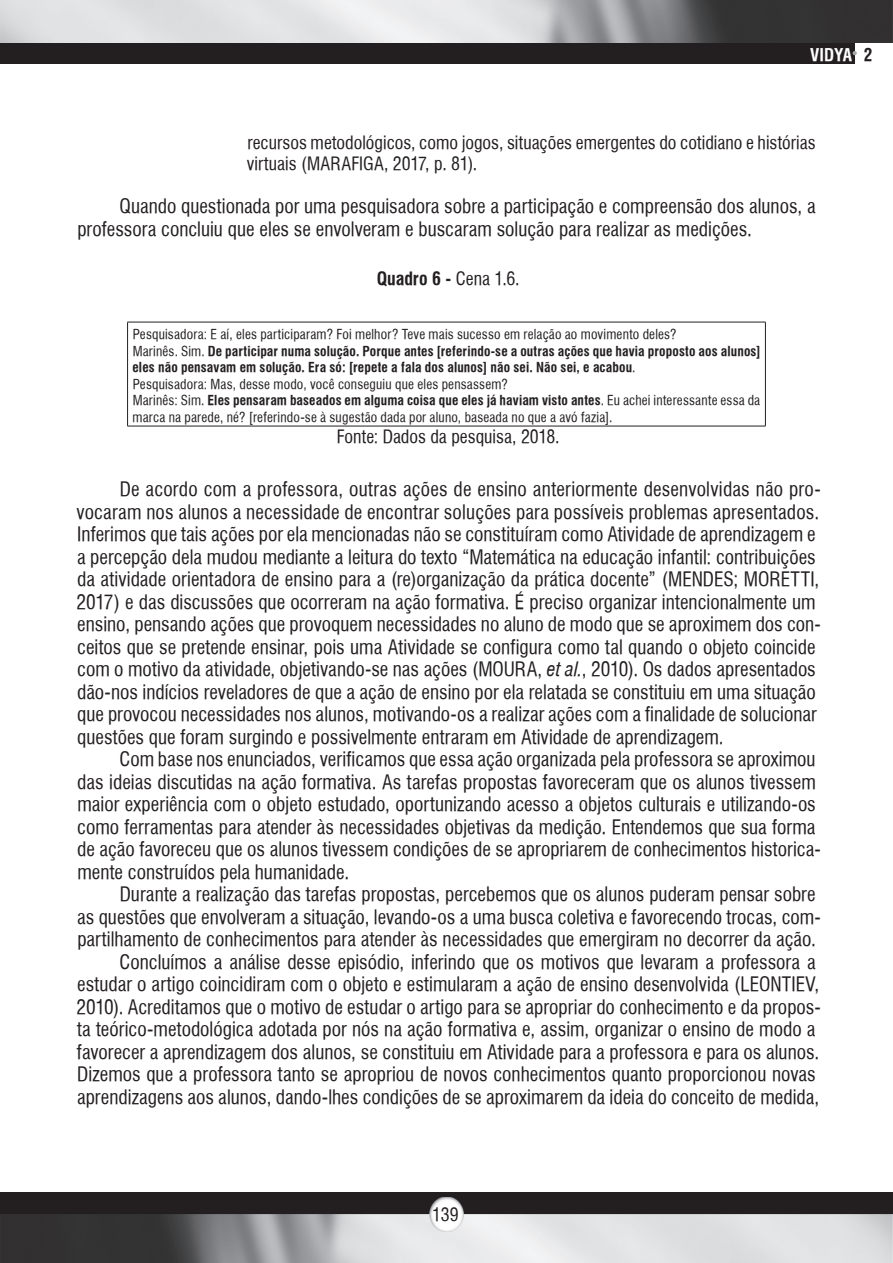
<style>
.page{position:relative;width:893px;height:1263px;background:#fff}
.page>*{position:absolute;margin:0;border:0;box-sizing:border-box;transform-origin:0 0}
.t1{font:19.5px/22.5px "Halvett Condensed";color:#231f20}
.t2{font:18px/21px "Halvett Condensed";color:#231f20}
.t3{font:700 condensed 18px "Halvett";letter-spacing:-.005em;color:#231f20}
.t4{font:700 condensed 17.25px "Halvett";color:#fff}
.t5{font:700 condensed 13.5px/16.5px "Halvett";letter-spacing:.01em;color:#231f20}
.t6{font:13.5px "Halvett Condensed";letter-spacing:.015em;color:#231f20}
.s1{color:#231f20}
.s2{font-family:"Halvett Condensed";font-weight:400;font-stretch:normal}
.s3{font-family:"Halvett";font-style:italic;font-stretch:condensed}
</style>
<div class="page">
<div style="left:0;top:0;width:855px;height:64px;background:#231f20"></div>
<img style="left:0;top:0;width:893px;height:43px">
<svg style="left:853px;top:51px;width:4px;height:4px"></svg>
<div style="left:0;top:1193px;width:893px;height:70px;background:#231f20"></div>
<img style="left:0;top:1214px;width:893px;height:49px">
<img style="left:429px;top:1197px;width:34px;height:34px">
<hr style="left:127px;top:322px;width:639px;height:1px;background:#231f20">
<hr style="left:127px;top:322px;width:1px;height:104px;background:#231f20">
<hr style="left:765px;top:322px;width:1px;height:104px;background:#231f20">
<hr style="left:127px;top:426px;width:639px;height:1px;background:#231f20">
<p class="t4" style="left:810px;top:45px;width:64px">VIDYA <span class="s1">2</span></p>
<p class="t2" style="left:247px;top:132px;width:570px">recursos metodológicos, como jogos, situações emergentes do cotidiano e histórias virtuais (MARAFIGA, 2017, p. 81).</p>
<p class="t1" style="left:77px;top:195px;width:740px;text-indent:42px">Quando questionada por uma pesquisadora sobre a participação e compreensão dos alunos, a professora concluiu que eles se envolveram e buscaram solução para realizar as medições.</p>
<p class="t3" style="left:377px;top:268px;width:144px">Quadro 6 - <span class="s2">Cena 1.6.</span></p>
<p class="t6" style="left:133px;top:326px;width:545px">Pesquisadora: E aí, eles participaram? Foi melhor? Teve mais sucesso em relação ao movimento deles?</p>
<p class="t5" style="left:132px;top:343px;width:630px"><span class="s2">Marinês. Sim.</span> De participar numa solução. Porque antes [referindo-se a outras ações que havia proposto aos alunos] eles não pensavam em solução. Era só: [repete a fala dos alunos] não sei. Não sei, e acabou<span class="s2">.</span></p>
<p class="t6" style="left:133px;top:376px;width:377px">Pesquisadora: Mas, desse modo, você conseguiu que eles pensassem?</p>
<p class="t5" style="left:133px;top:392px;width:629px"><span class="s2">Marinês: Sim.</span> Eles pensaram baseados em alguma coisa que eles já haviam visto antes<span class="s2">. Eu achei interessante essa da</span></p>
<p class="t6" style="left:133px;top:409px;width:482px">marca na parede, né? [referindo-se à sugestão dada por aluno, baseada no que a avó fazia].</p>
<p class="t2" style="left:337px;top:426px;width:224px">Fonte: Dados da pesquisa, 2018.</p>
<p class="t1" style="left:76px;top:478px;width:746px;text-indent:43px">De acordo com a professora, outras ações de ensino anteriormente desenvolvidas não pro&shy;vocaram nos alunos a necessidade de encontrar soluções para possíveis problemas apresentados.<br>Inferimos que tais ações por ela mencionadas não se constituíram como Atividade de aprendizagem e a percepção dela mudou mediante a leitura do texto “Matemática na educação infantil: contribuições da atividade orientadora de ensino para a (re)organização da prática docente” (MENDES; MORETTI, 2017) e das discussões que ocorreram na ação formativa. É preciso organizar intencionalmente um ensino, pensando ações que provoquem necessidades no aluno de modo que se aproximem dos con&shy;ceitos que se pretende ensinar, pois uma Atividade se configura como tal quando o objeto coincide com o motivo da atividade, objetivando-se nas ações (MOURA, <span class="s3">et al.</span>, 2010). Os dados apresentados dão-nos indícios reveladores de que a ação de ensino por ela relatada se constituiu em uma situação que provocou necessidades nos alunos, motivando-os a realizar ações com a finalidade de solucionar questões que foram surgindo e possivelmente entraram em Atividade de aprendizagem.</p>
<p class="t1" style="left:77px;top:748px;width:745px;text-indent:42px">Com base nos enunciados, verificamos que essa ação organizada pela professora se aproximou das ideias discutidas na ação formativa. As tarefas propostas favoreceram que os alunos tivessem maior experiência com o objeto estudado, oportunizando acesso a objetos culturais e utilizando-os como ferramentas para atender às necessidades objetivas da medição. Entendemos que sua forma de ação favoreceu que os alunos tivessem condições de se apropriarem de conhecimentos historica&shy;mente construídos pela humanidade.</p>
<p class="t1" style="left:77px;top:883px;width:746px;text-align:right">Durante a realização das tarefas propostas, percebemos que os alunos puderam pensar sobre<br>as questões que envolveram a situação, levando-os a uma busca coletiva e favorecendo trocas, com&shy;partilhamento de conhecimentos para atender às necessidades que emergiram no decorrer da ação.<br>Concluímos a análise desse episódio, inferindo que os motivos que levaram a professora a estudar o artigo coincidiram com o objeto e estimularam a ação de ensino desenvolvida (LEONTIEV, 2010). Acreditamos que o motivo de estudar o artigo para se apropriar do conhecimento e da propos&shy;ta teórico-metodológica adotada por nós na ação formativa e, assim, organizar o ensino de modo a favorecer a aprendizagem dos alunos, se constituiu em Atividade para a professora e para os alunos.<br>Dizemos que a professora tanto se apropriou de novos conhecimentos quanto proporcionou novas aprendizagens aos alunos, dando-lhes condições de se aproximarem da ideia do conceito de medida,</p>
<p class="t2" style="left:432px;top:1204px;width:28px">139</p>
</div>
